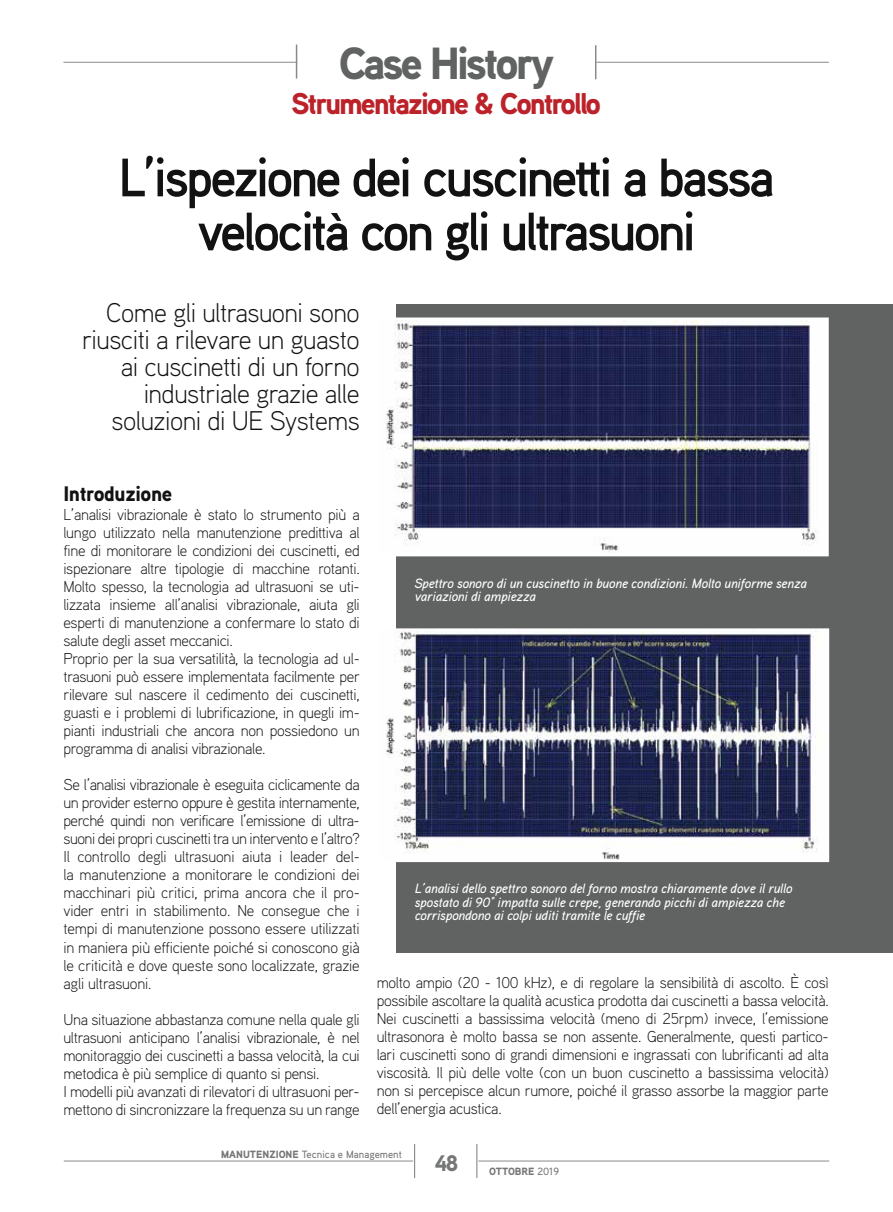
<style>
.page{position:relative;width:893px;height:1212px;background:#fff}
.page>*{position:absolute;margin:0;border:0;box-sizing:border-box;transform-origin:0 0}
.t1{font:700 54px/54px "Aaux Pro";letter-spacing:-.06em;color:#121212;text-align:center}
.t2{font:900 45px "Aaux Pro";letter-spacing:-.07em;color:#606362}
.t3{font:900 30px "Aaux Pro";letter-spacing:-.07em;color:#bc2229}
.t4{font:300 27px/27px "Aaux Pro";letter-spacing:-.02em;color:#121212;text-align:right}
.t5{font:900 22.5px "Aaux Pro";color:#757776}
.t6{font:900 21px "Aaux Pro";letter-spacing:-.02em;color:#121212}
.t7{font:300 15.75px/18px "Aaux Pro";letter-spacing:-.02em;color:#121212}
.t8{font:italic 500 13.5px/13.5px "Aaux Pro";letter-spacing:-.01em;color:#fff}
.t9{font:500 10.5px "Aaux Pro";color:#757776}
.t10{font:900 10.5px "Aaux Pro";letter-spacing:-.01em;color:#757776}
.s1{font-weight:900}
.s2{font-weight:500}
</style>
<div class="page">
<hr style="left:64px;top:1161px;width:349px;height:1px;background:#888a8a">
<hr style="left:478px;top:1161px;width:351px;height:1px;background:#888a8a">
<hr style="left:476px;top:1144px;width:1px;height:34px;background:#888a8a">
<hr style="left:414px;top:1144px;width:1px;height:34px;background:#888a8a">
<div style="left:397px;top:304px;width:496px;height:648px;background:#606362"></div>
<hr style="left:63px;top:62px;width:234px;height:1px;background:#888a8a">
<hr style="left:596px;top:62px;width:233px;height:1px;background:#888a8a">
<hr style="left:595px;top:45px;width:1px;height:34px;background:#888a8a">
<hr style="left:296px;top:45px;width:1px;height:34px;background:#888a8a">
<img style="left:386px;top:630px;width:441px;height:230px">
<div style="left:377px;top:628px;width:452px;height:234px;border:1px solid #fff"></div>
<img style="left:386px;top:321px;width:440px;height:232px">
<div style="left:377px;top:317px;width:452px;height:239px;border:2px solid #fff"></div>
<h2 class="t2" style="left:339px;top:34px;width:217px">Case History</h2>
<h3 class="t3" style="left:291px;top:85px;width:312px">Strumentazione &amp; Controllo</h3>
<h1 class="t1" style="left:118px;top:149px;width:658px">L’ispezione dei cuscinetti a bassa velocità con gli ultrasuoni</h1>
<h3 class="t4" style="left:82px;top:298px;width:279px">Come gli ultrasuoni sono riusciti a rilevare un guasto ai cuscinetti di un forno industriale grazie alle soluzioni di UE Systems</h3>
<h3 class="t6" style="left:63px;top:480px;width:110px">Introduzione</h3>
<p class="t7" style="left:63px;top:505px;width:298px">L’analisi vibrazionale è stato lo strumento più a lungo utilizzato nella manutenzione predittiva al fine di monitorare le condizioni dei cuscinetti, ed ispezionare altre tipologie di macchine rotanti.<br>Molto spesso, la tecnologia ad ultrasuoni se uti&shy;lizzata insieme all’analisi vibrazionale, aiuta gli esperti di manutenzione a confermare lo stato di salute degli asset meccanici.<br>Proprio per la sua versatilità, la tecnologia ad ul&shy;trasuoni può essere implementata facilmente per rilevare sul nascere il cedimento dei cuscinetti, guasti e i problemi di lubrificazione, in quegli im&shy;pianti industriali che ancora non possiedono un programma di analisi vibrazionale.</p>
<p class="t7" style="left:63px;top:775px;width:298px;text-align:justify">Se l’analisi vibrazionale è eseguita ciclicamente da un provider esterno oppure è gestita internamente, perché quindi non verificare l’emissione di ultra&shy;suoni dei propri cuscinetti tra un intervento e l’altro?<br>Il controllo degli ultrasuoni aiuta i leader del&shy;la manutenzione a monitorare le condizioni dei macchinari più critici, prima ancora che il pro&shy;vider entri in stabilimento. Ne consegue che i tempi di manutenzione possono essere utilizzati in maniera più efficiente poiché si conoscono già le criticità e dove queste sono localizzate, grazie agli ultrasuoni.</p>
<p class="t7" style="left:63px;top:1009px;width:298px">Una situazione abbastanza comune nella quale gli ultrasuoni anticipano l’analisi vibrazionale, è nel monitoraggio dei cuscinetti a bassa velocità, la cui metodica è più semplice di quanto si pensi.<br>I modelli più avanzati di rilevatori di ultrasuoni per&shy;mettono di sincronizzare la frequenza su un range</p>
<p class="t8" style="left:415px;top:576px;width:394px">Spettro sonoro di un cuscinetto in buone condizioni. Molto uniforme senza variazioni di ampiezza</p>
<p class="t8" style="left:415px;top:881px;width:379px">L’analisi dello spettro sonoro del forno mostra chiaramente dove il rullo spostato di 90° impatta sulle crepe, generando picchi di ampiezza che corrispondono ai colpi uditi tramite le cuffie</p>
<p class="t7" style="left:377px;top:973px;width:453px;text-align:justify">molto ampio (20 - 100 kHz), e di regolare la sensibilità di ascolto. È così possibile ascoltare la qualità acustica prodotta dai cuscinetti a bassa velocità.<br>Nei cuscinetti a bassissima velocità (meno di 25rpm) invece, l’emissione ultrasonora è molto bassa se non assente. Generalmente, questi partico&shy;lari cuscinetti sono di grandi dimensioni e ingrassati con lubrificanti ad alta viscosità. Il più delle volte (con un buon cuscinetto a bassissima velocità) non si percepisce alcun rumore, poiché il grasso assorbe la maggior parte dell’energia acustica.</p>
<p class="t9" style="left:221px;top:1147px;width:182px"><span class="s1">MANUTENZIONE</span> Tecnica e Management</p>
<h3 class="t5" style="left:435px;top:1149px;width:25px">48</h3>
<p class="t10" style="left:489px;top:1164px;width:71px">OTTOBRE <span class="s2">2019</span></p>
</div>
